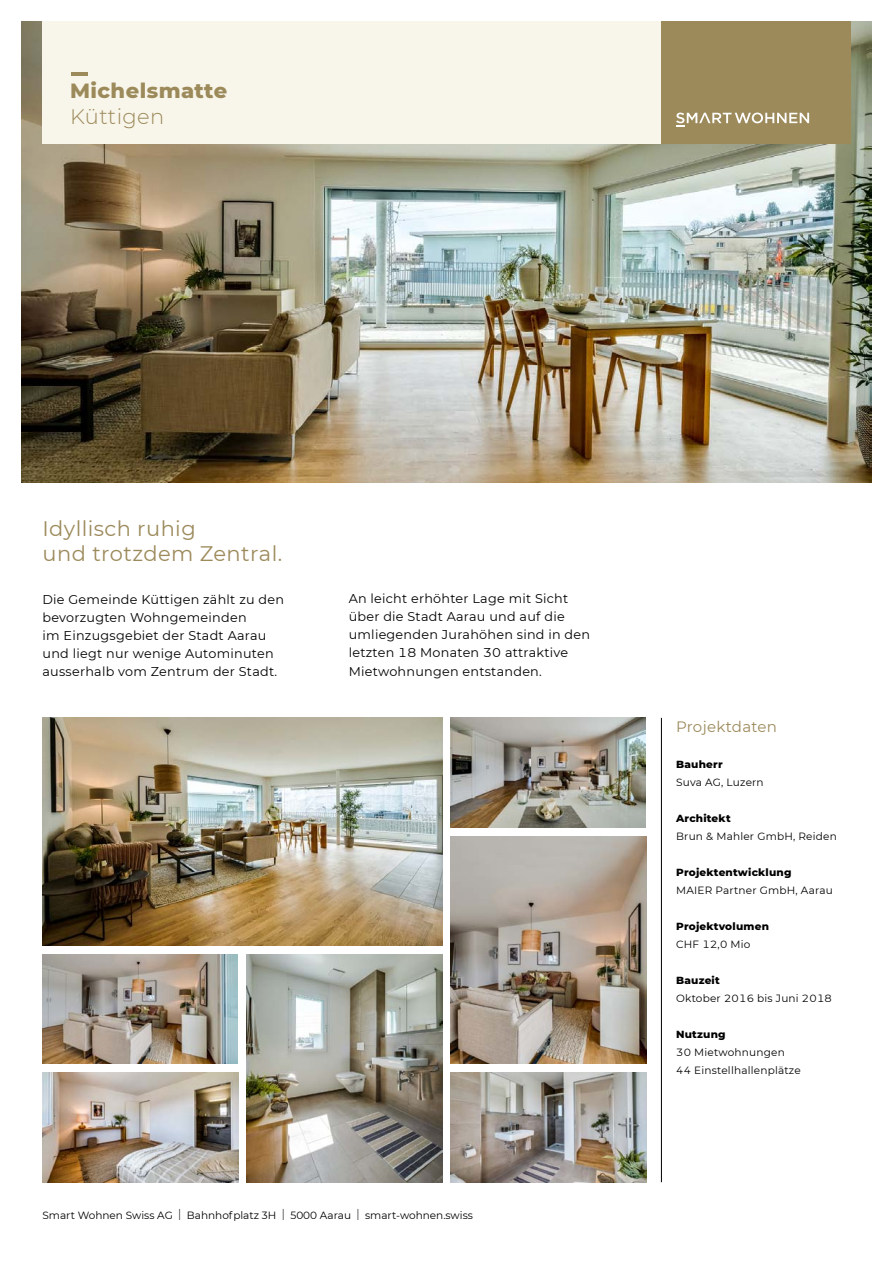
<style>
.page{position:relative;width:893px;height:1263px;background:#fff}
.page>*{position:absolute;margin:0;border:0;box-sizing:border-box;transform-origin:0 0}
.t1{font:21px/25.2px "Montserrat";letter-spacing:.02em;color:#9c8a5b}
.t2{font:800 21px "Montserrat";letter-spacing:.02em;color:#9c8a5b}
.t3{font:300 21px "Montserrat";letter-spacing:.02em;color:#9c8a5b}
.t4{font:15px "Montserrat";letter-spacing:.02em;color:#9c8a5b}
.t5{font:12.75px/18px "Montserrat";letter-spacing:.02em;color:#000}
.t6{font:10.5px/18px "Montserrat";letter-spacing:.02em;color:#000}
.t7{font:800 10.5px "Montserrat";letter-spacing:.02em;color:#000}
.t8{font:10.5px "Montserrat";color:#000}
.s1{font-weight:300;font-size:15.75px}
</style>
<div class="page">
<img style="left:21px;top:21px;width:851px;height:462px">
<div style="left:43px;top:21px;width:618px;height:123px;background:#f8f5ea"></div>
<div style="left:661px;top:21px;width:189px;height:123px;background:#9c8a5b"></div>
<svg style="left:676px;top:113px;width:133px;height:14px"></svg>
<img style="left:451px;top:718px;width:195px;height:109px">
<img style="left:43px;top:718px;width:399px;height:228px">
<img style="left:451px;top:1072px;width:195px;height:110px">
<img style="left:43px;top:1072px;width:195px;height:110px">
<img style="left:43px;top:954px;width:195px;height:110px">
<img style="left:451px;top:836px;width:195px;height:228px">
<img style="left:247px;top:954px;width:195px;height:228px">
<hr style="left:661px;top:718px;width:1px;height:464px;background:#000">
<hr style="left:72px;top:72px;width:16px;height:4px;background:#9c8a5b">
<h1 class="t2" style="left:70px;top:75px;width:158px">Michelsmatte</h1>
<h1 class="t3" style="left:70px;top:102px;width:96px">Küttigen</h1>
<h1 class="t1" style="left:43px;top:515px;width:241px">Idyllisch ruhig<br>und trotzdem Zentral.</h1>
<p class="t5" style="left:43px;top:590px;width:243px">Die Gemeinde Küttigen zählt zu den bevorzugten Wohngemeinden<br>im Einzugsgebiet der Stadt Aarau und liegt nur wenige Autominuten ausserhalb vom Zentrum der Stadt.</p>
<p class="t5" style="left:349px;top:589px;width:243px">An leicht erhöhter Lage mit Sicht über die Stadt Aarau und auf die umliegenden Jurahöhen sind in den letzten 18 Monaten 30 attraktive<br>Mietwohnungen entstanden.</p>
<p class="t8" style="left:43px;top:1208px;width:432px">Smart Wohnen Swiss AG <span class="s1">I</span> Bahnhofplatz 3H <span class="s1">I</span> 5000 Aarau <span class="s1">I</span> smart-wohnen.swiss</p>
<p class="t4" style="left:676px;top:717px;width:102px">Projektdaten</p>
<p class="t7" style="left:676px;top:757px;width:48px">Bauherr</p>
<p class="t6" style="left:676px;top:773px;width:89px">Suva AG, Luzern</p>
<p class="t7" style="left:676px;top:811px;width:56px">Architekt</p>
<p class="t6" style="left:676px;top:827px;width:162px">Brun &amp; Mahler GmbH, Reiden</p>
<p class="t7" style="left:676px;top:865px;width:117px">Projektentwicklung</p>
<p class="t6" style="left:676px;top:881px;width:158px">MAIER Partner GmbH, Aarau</p>
<p class="t7" style="left:676px;top:919px;width:94px">Projektvolumen</p>
<p class="t6" style="left:676px;top:935px;width:76px">CHF 12,0 Mio</p>
<p class="t7" style="left:676px;top:973px;width:45px">Bauzeit</p>
<p class="t6" style="left:676px;top:989px;width:157px">Oktober 2016 bis Juni 2018</p>
<p class="t7" style="left:676px;top:1027px;width:51px">Nutzung</p>
<p class="t6" style="left:676px;top:1043px;width:126px">30 Mietwohnungen<br>44 Einstellhallenplätze</p>
</div>
